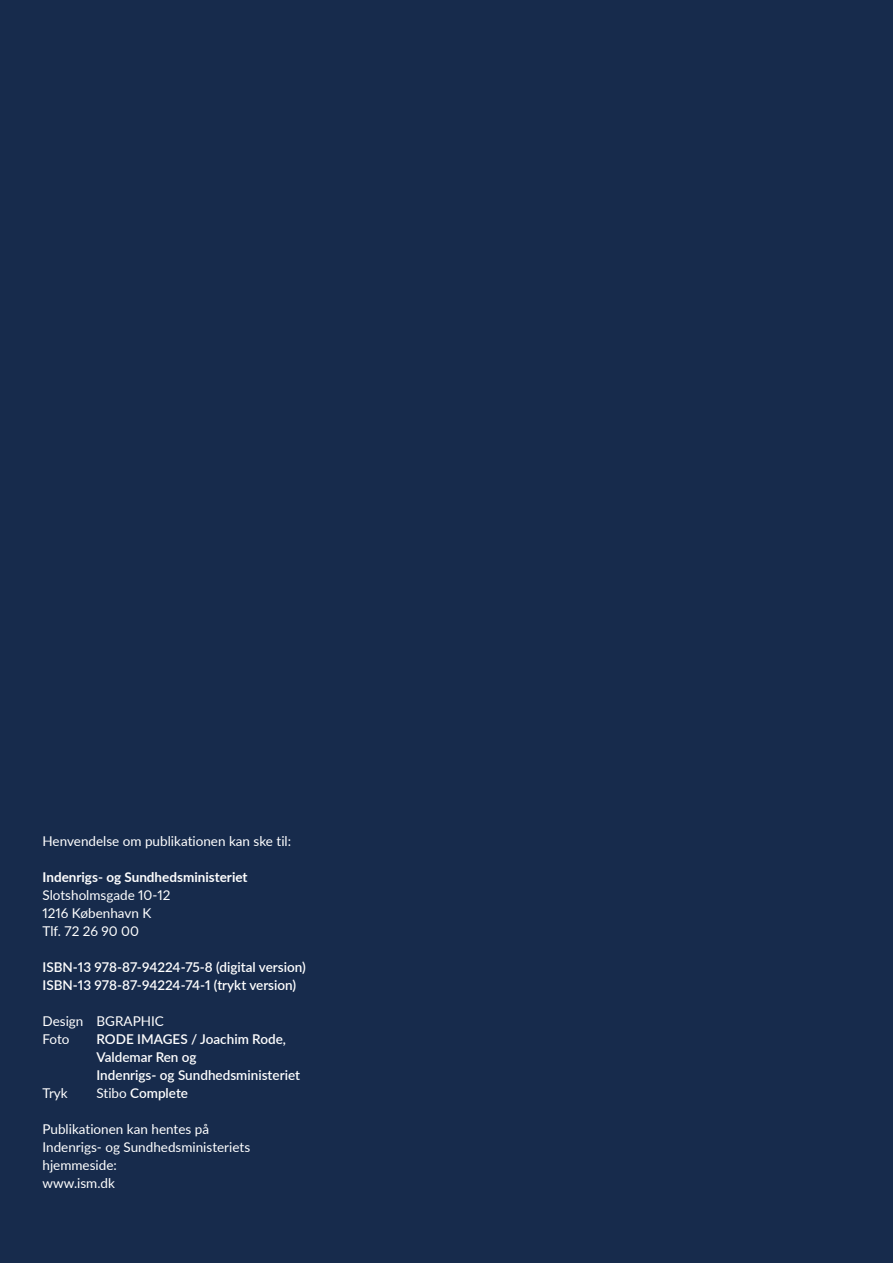
<style>
.page{position:relative;width:893px;height:1263px;background:#172b4c}
.page>*{position:absolute;margin:0;border:0;box-sizing:border-box;transform-origin:0 0}
._1_Adresse_side_2{font:13.5px/18px "Lato";color:#fff}
._1_Adresse_side_2-2{font:600 13.5px/18px "Lato";color:#fff}
._1_Adresse_side_2-3{font:700 13.5px/18px "Lato";color:#fff}
.s1{font-weight:400}
</style>
<div class="page">
<p class="_1_Adresse_side_2" style="left:43px;top:832px;width:250px">Henvendelse om publikationen kan ske til:</p>
<p class="_1_Adresse_side_2-3" style="left:43px;top:867px;width:207px">Indenrigs- og Sundhedsministeriet<br><span class="s1">Slotsholmsgade 10-12</span></p>
<p class="_1_Adresse_side_2" style="left:43px;top:904px;width:110px">1216 København K</p>
<p class="_1_Adresse_side_2" style="left:43px;top:922px;width:98px">Tlf. 72 26 90 00</p>
<p class="_1_Adresse_side_2-2" style="left:43px;top:958px;width:265px">ISBN-13 978-87-94224-75-8 (digital version)</p>
<p class="_1_Adresse_side_2-2" style="left:43px;top:976px;width:255px">ISBN-13 978-87-94224-74-1 (trykt version)</p>
<p class="_1_Adresse_side_2" style="left:43px;top:1012px;width:123px">Design BGRAPHIC</p>
<p class="_1_Adresse_side_2" style="left:43px;top:1030px;width:29px">Foto</p>
<p class="_1_Adresse_side_2-2" style="left:97px;top:1030px;width:205px">RODE IMAGES / Joachim Rode,<br>Valdemar Ren og<br>Indenrigs- og Sundhedsministeriet</p>
<p class="_1_Adresse_side_2" style="left:43px;top:1084px;width:27px">Tryk</p>
<p class="_1_Adresse_side_2-2" style="left:97px;top:1084px;width:93px"><span class="s1">Stibo</span> Complete</p>
<p class="_1_Adresse_side_2" style="left:43px;top:1120px;width:209px">Publikationen kan hentes på<br>Indenrigs- og Sundhedsministeriets hjemmeside:<br>www.ism.dk</p>
</div>
